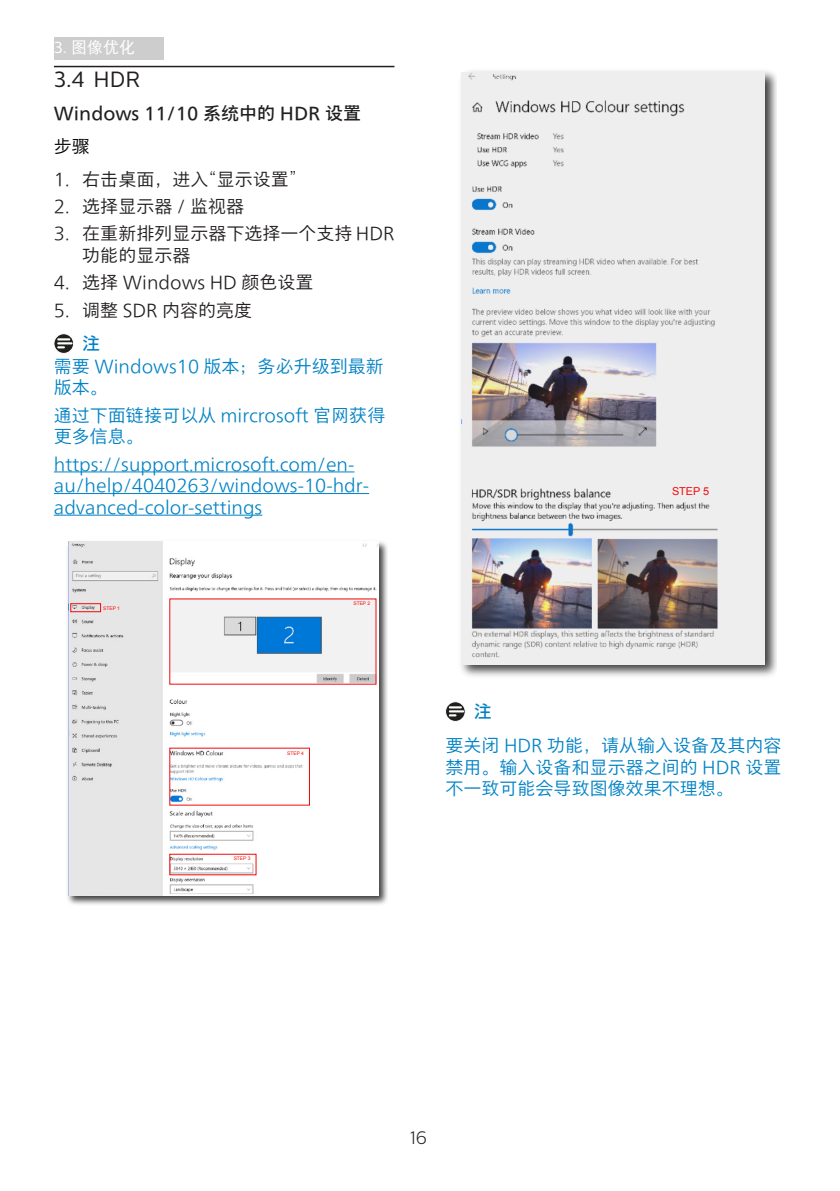
<style>
.page{position:relative;width:840px;height:1191px;background:#fff}
.page>*{position:absolute;margin:0;border:0;box-sizing:border-box;transform-origin:0 0}
.t1{font:22px "Centrale Sans";color:#231f20}
.Note_body{font:300 18px/21.6px "M Xiang He Hei SC Std";color:#0082c5}
.t2{font:300 18px/21.6px "M Xiang He Hei SC Std";color:#231f20}
.Heading_4_Blue{font:300 18px/21.6px "M Xiang He Hei SC Std";color:#0082c5;text-align:justify}
.chapter-paragraph{font:18px "M Xiang He Hei SC Std Var";color:#231f20}
.t3{font:300 18px "Centrale Sans";color:#231f20}
.chapter-paragraph-2{font:300 18px "M Xiang He Hei SC Std";color:#000}
.Heading_4_Blue-2{font:18px "M Xiang He Hei SC Std Var";color:#0082c5}
.t4{font:16px "DFP Hei W5";color:#fff}
.t5{font:10.8px "Arial";color:#f20a0a}
.t6{font:5px "Arial";color:#f20a0a}
.s1{font-family:"Centrale Sans"}
</style>
<div class="page">
<div style="left:54px;top:37px;width:109px;height:23px;background:#cdcdcd"></div>
<hr style="left:54px;top:66px;width:340px;height:1px;background:#231f20">
<hr style="left:54px;top:471px;width:300px;height:1px;background:#0082c5">
<hr style="left:54px;top:493px;width:315px;height:1px;background:#0082c5">
<hr style="left:54px;top:515px;width:208px;height:1px;background:#0082c5">
<svg style="left:54px;top:334px;width:20px;height:19px"></svg>
<div style="left:54px;top:334px;width:20px;height:19px;border:1px solid #fff;border-radius:50%"></div>
<svg style="left:58px;top:338px;width:13px;height:10px"></svg>
<img style="left:67px;top:541px;width:320px;height:364px">
<img style="left:69px;top:542px;width:309px;height:353px">
<div style="left:70px;top:603px;width:31px;height:9px;border:1px solid #f20a0a"></div>
<img style="left:461px;top:71px;width:314px;height:605px">
<img style="left:461px;top:73px;width:303px;height:591px">
<svg style="left:445px;top:702px;width:20px;height:19px"></svg>
<div style="left:445px;top:701px;width:20px;height:20px;border:1px solid #fff;border-radius:50%"></div>
<svg style="left:449px;top:706px;width:14px;height:10px"></svg>
<p class="t4" style="left:54px;top:39px;width:83px"><span class="s1">3.</span> 图像优化</p>
<p class="t1" style="left:54px;top:67px;width:88px">3.4 HDR</p>
<p class="chapter-paragraph" style="left:54px;top:102px;width:308px">Windows 11/10 系统中的 HDR 设置</p>
<p class="chapter-paragraph-2" style="left:54px;top:135px;width:37px">步骤</p>
<p class="t2" style="left:54px;top:168px;width:245px">1. 右击桌面，进入“显示设置”</p>
<p class="t2" style="left:54px;top:196px;width:192px">2. 选择显示器 / 监视器</p>
<p class="t2" style="left:82px;top:223px;width:313px;text-indent:-28px">3. 在重新排列显示器下选择一个支持 HDR功能的显示器</p>
<p class="t2" style="left:54px;top:272px;width:261px">4. 选择 Windows HD 颜色设置</p>
<p class="t2" style="left:54px;top:299px;width:199px">5. 调整 SDR 内容的亮度</p>
<p class="Heading_4_Blue-2" style="left:82px;top:332px;width:19px">注</p>
<p class="Note_body" style="left:54px;top:355px;width:331px">需要 Windows10 版本；务必升级到最新版本。</p>
<p class="Note_body" style="left:54px;top:404px;width:333px">通过下面链接可以从 mircrosoft 官网获得更多信息。</p>
<p class="Note_body" style="left:54px;top:453px;width:316px">https://support.microsoft.com/en&shy;au/help/4040263/windows-10-hdr&shy;advanced-color-settings</p>
<p class="t6" style="left:103px;top:604px;width:18px">STEP 1</p>
<p class="t6" style="left:353px;top:600px;width:18px">STEP 2</p>
<p class="t6" style="left:287px;top:749px;width:18px">STEP 4</p>
<p class="t6" style="left:233px;top:855px;width:18px">STEP 3</p>
<p class="t5" style="left:671px;top:484px;width:39px">STEP 5</p>
<p class="Heading_4_Blue-2" style="left:473px;top:700px;width:19px">注</p>
<p class="Heading_4_Blue" style="left:445px;top:735px;width:337px">要关闭 HDR 功能，请从输入设备及其内容禁用。输入设备和显示器之间的 HDR 设置不一致可能会导致图像效果不理想。</p>
<p class="t3" style="left:410px;top:1127px;width:18px">16</p>
</div>
